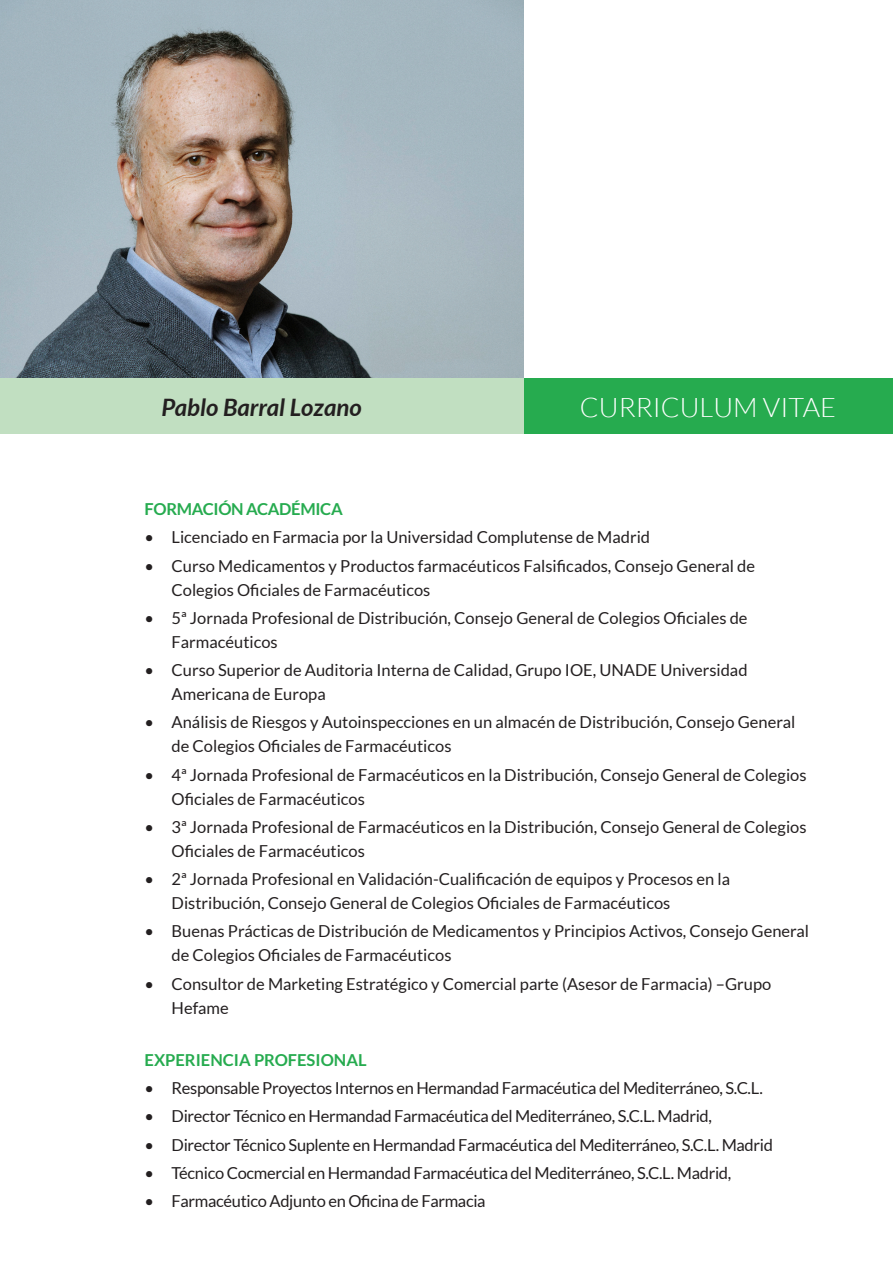
<style>
.page{position:relative;width:893px;height:1263px;background:#fff}
.page>*{position:absolute;margin:0;border:0;box-sizing:border-box;transform-origin:0 0}
.t1{font:300 27px "Lato";color:#fff}
.t2{font:italic 700 24px "Lato";color:#231f20}
.t3{font:16.5px/24px "Lato";color:#231f20}
.t4{font:16.5px "Lato";letter-spacing:-.02em;color:#231f20}
.t5{font:700 16.5px "Lato";color:#26ab4f}
.t6{font:700 16.5px "Lato";letter-spacing:-.02em;color:#26ab4f}
</style>
<div class="page">
<img style="left:0;top:0;width:523px;height:379px">
<div style="left:523px;top:379px;width:370px;height:55px;background:#26ab4f"></div>
<div style="left:0;top:379px;width:523px;height:55px;background:#c1dfc1"></div>
<h2 class="t2" style="left:161px;top:393px;width:202px">Pablo Barral Lozano</h2>
<h1 class="t1" style="left:580px;top:393px;width:258px">CURRICULUM VITAE</h1>
<p class="t6" style="left:145px;top:500px;width:200px">FORMACIÓN ACADÉMICA</p>
<p class="t3" style="left:145px;top:525px;width:507px">• Licenciado en Farmacia por la Universidad Complutense de Madrid</p>
<p class="t3" style="left:172px;top:553px;width:585px;text-indent:-27px">• Curso Medicamentos y Productos farmacéuticos Falsificados, Consejo General de<br>Colegios Oficiales de Farmacéuticos</p>
<p class="t3" style="left:172px;top:606px;width:577px;text-indent:-27px">• 5ª Jornada Profesional de Distribución, Consejo General de Colegios Oficiales de<br>Farmacéuticos</p>
<p class="t3" style="left:172px;top:658px;width:577px;text-indent:-27px">• Curso Superior de Auditoria Interna de Calidad, Grupo IOE, UNADE Universidad<br>Americana de Europa</p>
<p class="t3" style="left:172px;top:710px;width:625px;text-indent:-27px">• Análisis de Riesgos y Autoinspecciones en un almacén de Distribución, Consejo General de Colegios Oficiales de Farmacéuticos</p>
<p class="t3" style="left:172px;top:762px;width:636px;text-indent:-27px">• 4ª Jornada Profesional de Farmacéuticos en la Distribución, Consejo General de Colegios<br>Oficiales de Farmacéuticos</p>
<p class="t3" style="left:172px;top:815px;width:636px;text-indent:-27px">• 3ª Jornada Profesional de Farmacéuticos en la Distribución, Consejo General de Colegios<br>Oficiales de Farmacéuticos</p>
<p class="t3" style="left:172px;top:867px;width:560px;text-indent:-27px">• 2ª Jornada Profesional en Validación-Cualificación de equipos y Procesos en la<br>Distribución, Consejo General de Colegios Oficiales de Farmacéuticos</p>
<p class="t3" style="left:172px;top:919px;width:639px;text-indent:-27px">• Buenas Prácticas de Distribución de Medicamentos y Principios Activos, Consejo General de Colegios Oficiales de Farmacéuticos</p>
<p class="t3" style="left:172px;top:971px;width:601px;text-indent:-27px">• Consultor de Marketing Estratégico y Comercial parte (Asesor de Farmacia) –Grupo<br>Hefame</p>
<p class="t5" style="left:145px;top:1050px;width:223px">EXPERIENCIA PROFESIONAL</p>
<p class="t4" style="left:145px;top:1079px;width:620px">• Responsable Proyectos Internos en Hermandad Farmacéutica del Mediterráneo, S.C.L.</p>
<p class="t4" style="left:145px;top:1107px;width:569px">• Director Técnico en Hermandad Farmacéutica del Mediterráneo, S.C.L. Madrid,</p>
<p class="t4" style="left:145px;top:1135px;width:630px">• Director Técnico Suplente en Hermandad Farmacéutica del Mediterráneo, S.C.L. Madrid</p>
<p class="t4" style="left:145px;top:1164px;width:588px">• Técnico Cocmercial en Hermandad Farmacéutica del Mediterráneo, S.C.L. Madrid,</p>
<p class="t4" style="left:145px;top:1192px;width:343px">• Farmacéutico Adjunto en Oficina de Farmacia</p>
</div>
